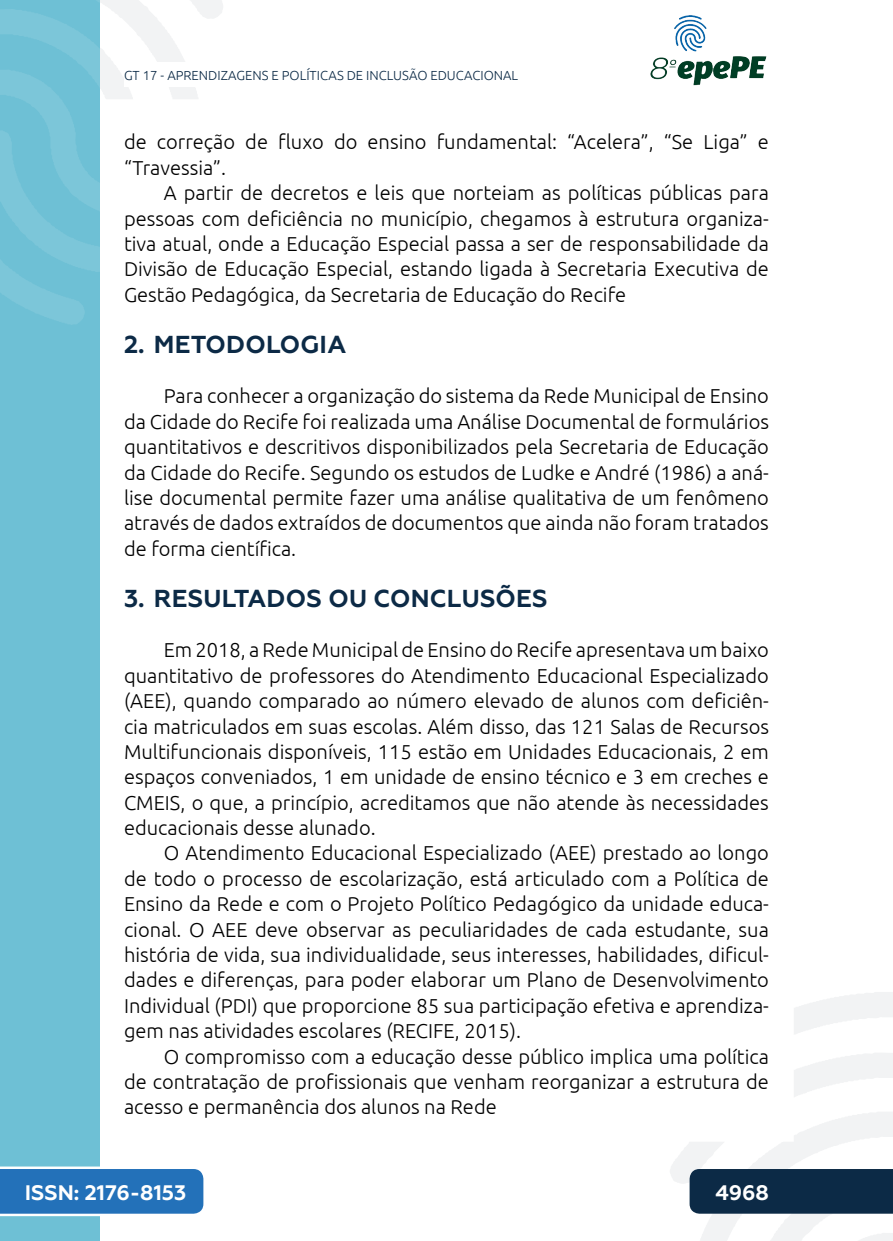
<style>
.page{position:relative;width:893px;height:1241px;background:#fff}
.page>*{position:absolute;margin:0;border:0;box-sizing:border-box;transform-origin:0 0}
._3_SUBTÍTULO{font:700 24.5px "Geometria";letter-spacing:.01em;color:#0c2a46}
.t1{font:700 21px "Geometria";color:#fff}
._5_CORPO{font:300 20.12px/25.4px "Ubuntu";color:#000;text-align:justify}
.t2{font:300 13.12px "Ubuntu";color:#0c2a46}
</style>
<div class="page">
<svg style="left:670px;top:992px;width:223px;height:248px"></svg>
<svg style="left:99px;top:0;width:124px;height:324px"></svg>
<img style="left:650px;top:15px;width:117px;height:71px">
<div style="left:0;top:0;width:99px;height:1240px;background:#6ec0d5"></div>
<svg style="left:0;top:0;width:99px;height:325px"></svg>
<svg style="left:0;top:1166px;width:203px;height:49px;background:#367dbf"></svg>
<div style="left:690px;top:1168px;width:203px;height:45px;background:#0c2a46"></div>
<div style="left:124px;top:62px;width:516px;height:25px;background:#fff"></div>
<p class="t2" style="left:124px;top:67px;width:396px">GT 17 - APRENDIZAGENS E POLÍTICAS DE INCLUSÃO EDUCACIONAL</p>
<p class="_5_CORPO" style="left:124px;top:129px;width:646px">de correção de fluxo do ensino fundamental: “Acelera”, “Se Liga” e “Travessia”.</p>
<p class="_5_CORPO" style="left:124px;top:180px;width:646px;text-indent:40px">A partir de decretos e leis que norteiam as políticas públicas para pessoas com deficiência no município, chegamos à estrutura organiza&shy;tiva atual, onde a Educação Especial passa a ser de responsabilidade da Divisão de Educação Especial, estando ligada à Secretaria Executiva de Gestão Pedagógica, da Secretaria de Educação do Recife</p>
<p class="_3_SUBTÍTULO" style="left:124px;top:329px;width:224px">2. METODOLOGIA</p>
<p class="_5_CORPO" style="left:124px;top:383px;width:646px;text-indent:40px">Para conhecer a organização do sistema da Rede Municipal de Ensino da Cidade do Recife foi realizada uma Análise Documental de formulários quantitativos e descritivos disponibilizados pela Secretaria de Educação da Cidade do Recife. Segundo os estudos de Ludke e André (1986) a aná&shy;lise documental permite fazer uma análise qualitativa de um fenômeno através de dados extraídos de documentos que ainda não foram tratados de forma científica.</p>
<p class="_3_SUBTÍTULO" style="left:124px;top:583px;width:425px">3. RESULTADOS OU CONCLUSÕES</p>
<p class="_5_CORPO" style="left:124px;top:637px;width:646px;text-indent:40px">Em 2018, a Rede Municipal de Ensino do Recife apresentava um baixo quantitativo de professores do Atendimento Educacional Especializado (AEE), quando comparado ao número elevado de alunos com deficiên&shy;cia matriculados em suas escolas. Além disso, das 121 Salas de Recursos Multifuncionais disponíveis, 115 estão em Unidades Educacionais, 2 em espaços conveniados, 1 em unidade de ensino técnico e 3 em creches e CMEIS, o que, a princípio, acreditamos que não atende às necessidades educacionais desse alunado.</p>
<p class="_5_CORPO" style="left:124px;top:840px;width:646px;text-indent:40px">O Atendimento Educacional Especializado (AEE) prestado ao longo de todo o processo de escolarização, está articulado com a Política de Ensino da Rede e com o Projeto Político Pedagógico da unidade educa&shy;cional. O AEE deve observar as peculiaridades de cada estudante, sua história de vida, sua individualidade, seus interesses, habilidades, dificul&shy;dades e diferenças, para poder elaborar um Plano de Desenvolvimento Individual (PDI) que proporcione 85 sua participação efetiva e aprendiza&shy;gem nas atividades escolares (RECIFE, 2015).</p>
<p class="_5_CORPO" style="left:124px;top:1043px;width:646px;text-indent:40px">O compromisso com a educação desse público implica uma política de contratação de profissionais que venham reorganizar a estrutura de acesso e permanência dos alunos na Rede</p>
<p class="t1" style="left:25px;top:1179px;width:163px">ISSN: 2176-8153</p>
<p class="t1" style="left:715px;top:1179px;width:55px">4968</p>
</div>
